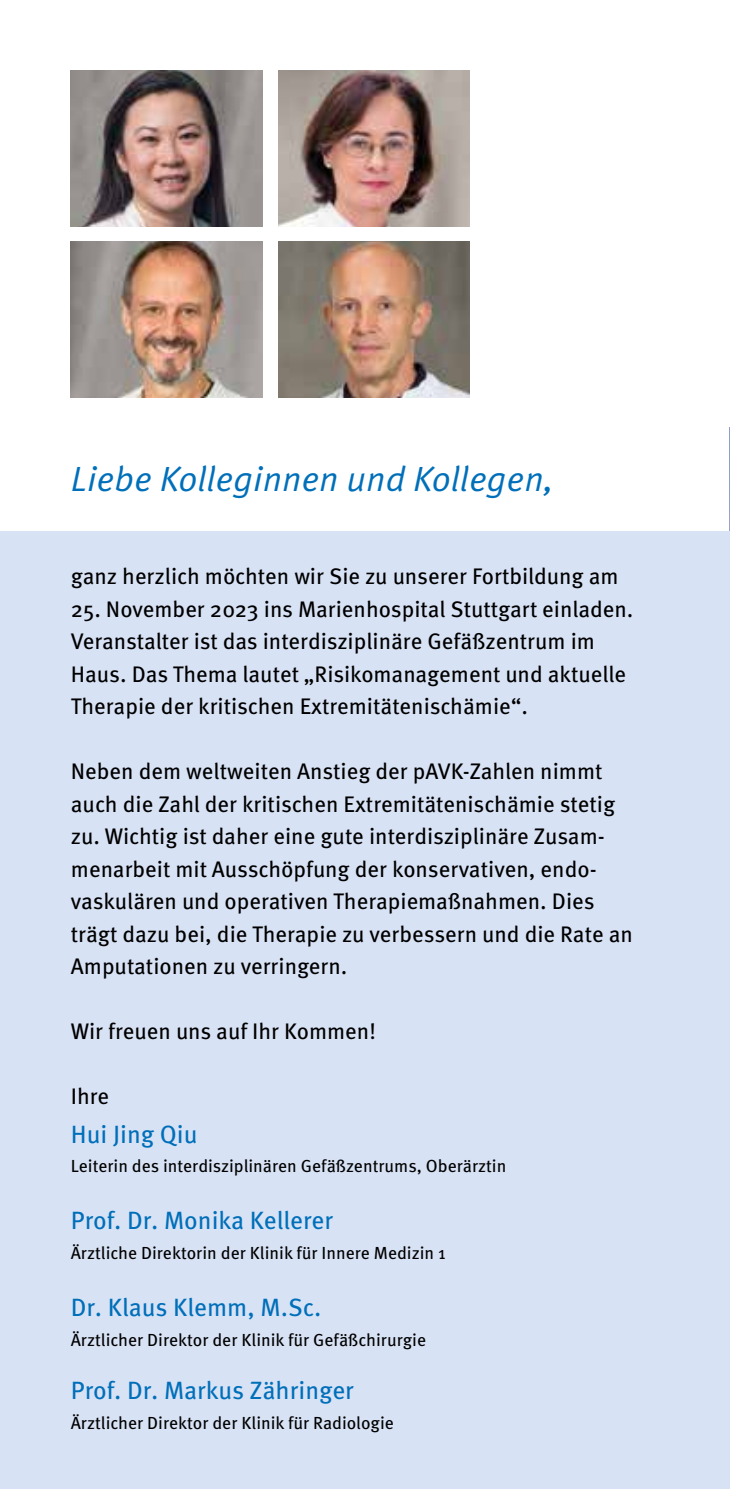
<style>
.page{position:relative;width:730px;height:1489px;background:#fff}
.page>*{position:absolute;margin:0;border:0;box-sizing:border-box;transform-origin:0 0}
.t1{font:italic 35px "Meta Pro";letter-spacing:-.005em;color:#006fb9}
.t2{font:25px "Meta Pro";color:#006fb9}
.t3{font:22.5px/32.5px "Meta Pro";color:#000}
.t4{font:17.5px "Meta Pro";color:#000}
</style>
<div class="page">
<hr style="left:729px;top:427px;width:1px;height:501px;background:#90a0c9">
<img style="left:71px;top:71px;width:191px;height:156px">
<img style="left:278px;top:71px;width:191px;height:156px">
<img style="left:71px;top:241px;width:191px;height:156px">
<img style="left:278px;top:241px;width:191px;height:156px">
<div style="left:0;top:531px;width:730px;height:957px;background:#d8e2f5"></div>
<h1 class="t1" style="left:71px;top:458px;width:485px">Liebe Kolleginnen und Kollegen,</h1>
<p class="t3" style="left:71px;top:560px;width:549px">ganz herzlich möchten wir Sie zu unserer Fortbildung am</p>
<p class="t3" style="left:71px;top:592px;width:564px">25. November 2023 ins Marienhospital Stuttgart einladen.<br>Veranstalter ist das interdisziplinäre Gefäßzentrum im Haus. Das Thema lautet „Risikomanagement und aktuelle Therapie der kritischen Extremitätenischämie“.</p>
<p class="t3" style="left:71px;top:755px;width:564px">Neben dem weltweiten Anstieg der pAVK-Zahlen nimmt auch die Zahl der kritischen Extremitätenischämie stetig zu. Wichtig ist daher eine gute interdisziplinäre Zusam&shy;menarbeit mit Ausschöpfung der konservativen, endo&shy;vaskulären und operativen Therapiemaßnahmen. Dies trägt dazu bei, die Therapie zu verbessern und die Rate an Amputationen zu verringern.</p>
<p class="t3" style="left:71px;top:1015px;width:307px">Wir freuen uns auf Ihr Kommen!</p>
<p class="t3" style="left:71px;top:1080px;width:40px">Ihre</p>
<p class="t2" style="left:71px;top:1118px;width:128px">Hui Jing Qiu</p>
<p class="t4" style="left:71px;top:1155px;width:437px">Leiterin des interdisziplinären Gefäßzentrums, Oberärztin</p>
<p class="t2" style="left:71px;top:1204px;width:264px">Prof. Dr. Monika Kellerer</p>
<p class="t4" style="left:71px;top:1241px;width:376px">Ärztliche Direktorin der Klinik für Innere Medizin 1</p>
<p class="t2" style="left:71px;top:1291px;width:252px">Dr. Klaus Klemm, M.Sc.</p>
<p class="t4" style="left:71px;top:1328px;width:357px">Ärztlicher Direktor der Klinik für Gefäßchirurgie</p>
<p class="t2" style="left:71px;top:1374px;width:285px">Prof. Dr. Markus Zähringer</p>
<p class="t4" style="left:71px;top:1411px;width:325px">Ärztlicher Direktor der Klinik für Radiologie</p>
</div>
